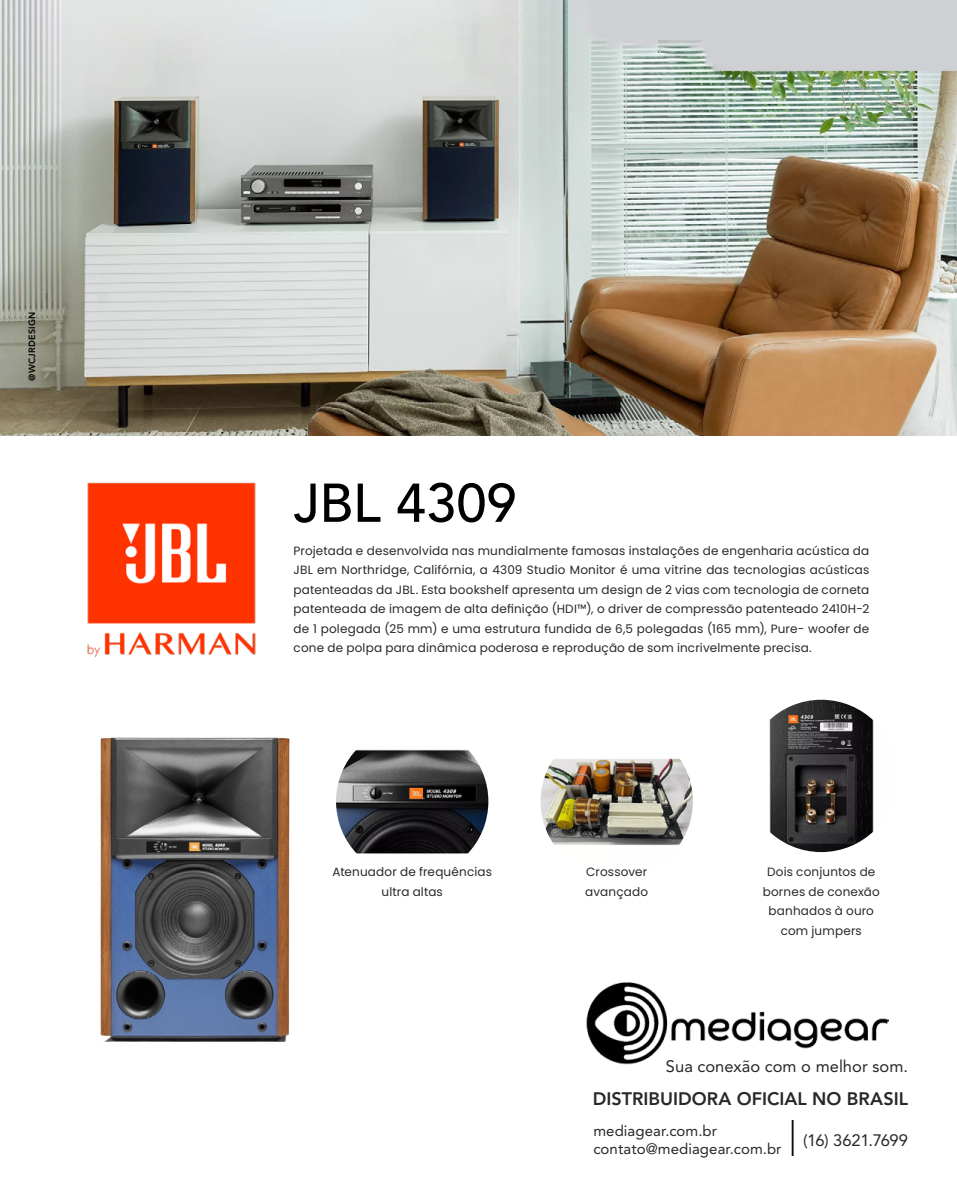
<style>
.page{position:relative;width:957px;height:1191px;background:#fff}
.page>*{position:absolute;margin:0;border:0;box-sizing:border-box;transform-origin:0 0}
.t1{font:500 54px "Avenir LT Std";color:#000}
.t2{font:300 43.5px "Avenir LT Std";color:#fff}
.t3{font:800 18px "Avenir LT Std";color:#292829}
.t4{font:16.5px "Avenir LT Std";color:#292829}
.t5{font:16.5px "Avenir LT Std";letter-spacing:-.025em;color:#292829}
.t6{font:15px/18px "Avenir LT Std";letter-spacing:.005em;color:#292829}
.t7{font:12px/19.5px "Poppins";letter-spacing:.015em;color:#292829;text-align:center}
.t8{font:800 9px "Avenir LT Std";letter-spacing:.025em;color:#000}
</style>
<div class="page">
<img style="left:0;top:0;width:957px;height:436px">
<img style="left:586px;top:982px;width:303px;height:83px">
<img style="left:87px;top:482px;width:169px;height:174px">
<img style="left:100px;top:737px;width:190px;height:306px">
<img style="left:336px;top:725px;width:152px;height:152px;border-radius:76px">
<img style="left:540px;top:725px;width:153px;height:152px;border-radius:76px">
<img style="left:745px;top:699px;width:152px;height:153px;border-radius:76px">
<p class="t8" style="left:27px;top:381px;width:70px;rotate:-90deg">@WCJRDESIGN</p>
<h1 class="t1" style="left:293px;top:472px;width:224px">JBL 4309</h1>
<p class="t7" style="left:293px;top:541px;width:577px;text-align:justify">Projetada e desenvolvida nas mundialmente famosas instalações de engenharia acústica da JBL em Northridge, Califórnia, a 4309 Studio Monitor é uma vitrine das tecnologias acústicas patenteadas da JBL. Esta bookshelf apresenta um design de 2 vias com tecnologia de corneta patenteada de imagem de alta definição (HDI™), o driver de compressão patenteado 2410H-2 de 1 polegada (25 mm) e uma estrutura fundida de 6,5 polegadas (165 mm), Pure- woofer de cone de polpa para dinâmica poderosa e reprodução de som incrivelmente precisa.</p>
<p class="t7" style="left:332px;top:862px;width:161px">Atenuador de frequências ultra altas</p>
<p class="t7" style="left:585px;top:862px;width:64px;text-align:left">Crossover avançado</p>
<p class="t7" style="left:762px;top:862px;width:119px">Dois conjuntos de bornes de conexão banhados à ouro com jumpers</p>
<h3 class="t4" style="left:666px;top:1057px;width:243px">Sua conexão com o melhor som.</h3>
<h3 class="t3" style="left:593px;top:1088px;width:317px">DISTRIBUIDORA OFICIAL NO BRASIL</h3>
<p class="t6" style="left:593px;top:1122px;width:190px">mediagear.com.br contato@mediagear.com.br</p>
<h2 class="t2" style="left:759px;top:1100px;width:39px">| <sub>|</sub></h2>
<h3 class="t5" style="left:803px;top:1130px;width:106px">(16) 3621.7699</h3>
</div>
